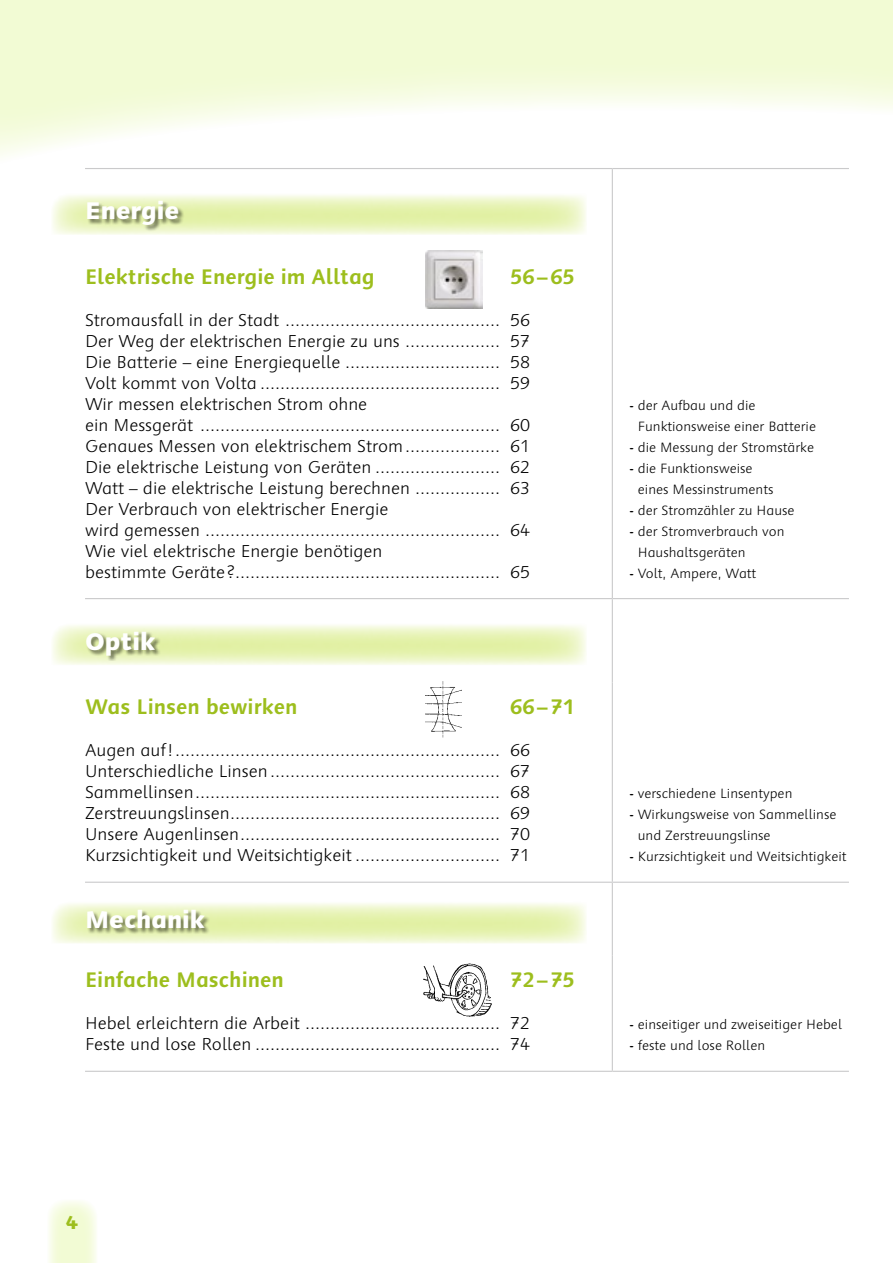
<style>
.page{position:relative;width:893px;height:1263px;background:#fff}
.page>*{position:absolute;margin:0;border:0;box-sizing:border-box;transform-origin:0 0}
.t1{font:24px "Syntax Schul CV Heavy";color:#fff}
._66_Kapitelüberschri{font:700 21px "Syntax Schul CV";color:#9dbe1d}
._80_Pagina{font:18.75px "Syntax Schul CV Heavy";color:#9dbe1d}
._67_Seitenüberschrif{font:17.25px "Syntax Schul CV Light";color:#000}
.t2{font:13.5px/21px "Syntax Schul CV Light";color:#000}
.s1{font-family:"Schulbuch CV Berlin Rounded"}
</style>
<div class="page">
<svg style="left:0;top:0;width:893px;height:183px;fill:#f4fbdc"></svg>
<svg style="left:49px;top:1201px;width:47px;height:62px;background:#f4fbdd"></svg>
<hr style="left:85px;top:168px;width:527px;height:1px;background:#cacacb">
<hr style="left:612px;top:168px;width:237px;height:1px;background:#cacacb">
<hr style="left:612px;top:169px;width:1px;height:83px;background:#cacacb">
<hr style="left:612px;top:252px;width:1px;height:346px;background:#cacacb">
<hr style="left:85px;top:598px;width:527px;height:1px;background:#cacacb">
<hr style="left:612px;top:598px;width:237px;height:1px;background:#cacacb">
<hr style="left:612px;top:599px;width:1px;height:84px;background:#cacacb">
<hr style="left:612px;top:683px;width:1px;height:199px;background:#cacacb">
<hr style="left:85px;top:882px;width:527px;height:1px;background:#cacacb">
<hr style="left:612px;top:882px;width:237px;height:1px;background:#cacacb">
<hr style="left:612px;top:883px;width:1px;height:73px;background:#cacacb">
<hr style="left:612px;top:956px;width:1px;height:115px;background:#cacacb">
<hr style="left:85px;top:1071px;width:527px;height:1px;background:#cacacb">
<hr style="left:612px;top:1071px;width:237px;height:1px;background:#cacacb">
<svg style="left:52px;top:195px;width:534px;height:40px;background:#ebf5c3"></svg>
<div style="left:87px;top:201px;width:97px;height:30px;background:#000;opacity:.5"></div>
<img style="left:425px;top:251px;width:58px;height:57px">
<svg style="left:52px;top:625px;width:534px;height:40px;background:#ebf5c2"></svg>
<div style="left:86px;top:631px;width:75px;height:30px;background:#000;opacity:.5"></div>
<img style="left:425px;top:681px;width:37px;height:57px">
<svg style="left:52px;top:903px;width:534px;height:40px;background:#ebf5c2"></svg>
<div style="left:87px;top:910px;width:123px;height:24px;background:#000;opacity:.5"></div>
<img style="left:423px;top:963px;width:69px;height:54px">
<p class="t1" style="left:85px;top:196px;width:96px">Energie</p>
<p class="_66_Kapitelüberschri" style="left:85px;top:263px;width:291px">Elektrische Energie im Alltag</p>
<p class="_66_Kapitelüberschri" style="left:510px;top:263px;width:66px">56–65</p>
<p class="_67_Seitenüberschrif" style="left:85px;top:309px;width:447px">Stromausfall in der Stadt ........................................... 56</p>
<p class="_67_Seitenüberschrif" style="left:85px;top:330px;width:447px">Der Weg der elektrischen Energie zu uns ................... 57</p>
<p class="_67_Seitenüberschrif" style="left:85px;top:351px;width:447px">Die Batterie – eine Energiequelle ............................... 58</p>
<p class="_67_Seitenüberschrif" style="left:85px;top:372px;width:447px">Volt kommt von Volta ................................................ 59</p>
<p class="_67_Seitenüberschrif" style="left:85px;top:393px;width:284px">Wir messen elektrischen Strom ohne</p>
<p class="_67_Seitenüberschrif" style="left:85px;top:414px;width:447px">ein Messgerät ............................................................ 60</p>
<p class="_67_Seitenüberschrif" style="left:85px;top:435px;width:447px">Genaues Messen von elektrischem Strom................... 61</p>
<p class="_67_Seitenüberschrif" style="left:85px;top:456px;width:447px">Die elektrische Leistung von Geräten ......................... 62</p>
<p class="_67_Seitenüberschrif" style="left:85px;top:477px;width:447px">Watt – die elektrische Leistung berechnen ................. 63</p>
<p class="_67_Seitenüberschrif" style="left:85px;top:498px;width:305px">Der Verbrauch von elektrischer Energie</p>
<p class="_67_Seitenüberschrif" style="left:85px;top:519px;width:447px">wird gemessen ........................................................... 64</p>
<p class="_67_Seitenüberschrif" style="left:85px;top:540px;width:299px">Wie viel elektrische Energie benötigen</p>
<p class="_67_Seitenüberschrif" style="left:85px;top:561px;width:447px">bestimmte Geräte?..................................................... 65</p>
<p class="t1" style="left:85px;top:626px;width:72px">Optik</p>
<p class="_66_Kapitelüberschri" style="left:85px;top:694px;width:214px">Was Linsen bewirken</p>
<p class="_66_Kapitelüberschri" style="left:510px;top:694px;width:66px">66–71</p>
<p class="_67_Seitenüberschrif" style="left:85px;top:740px;width:447px">Augen auf!................................................................. 66</p>
<p class="_67_Seitenüberschrif" style="left:85px;top:761px;width:447px">Unterschiedliche Linsen.............................................. 67</p>
<p class="_67_Seitenüberschrif" style="left:85px;top:782px;width:447px">Sammellinsen............................................................. 68</p>
<p class="_67_Seitenüberschrif" style="left:85px;top:803px;width:447px">Zerstreuungslinsen...................................................... 69</p>
<p class="_67_Seitenüberschrif" style="left:85px;top:824px;width:447px">Unsere Augenlinsen.................................................... 70</p>
<p class="_67_Seitenüberschrif" style="left:85px;top:845px;width:447px">Kurzsichtigkeit und Weitsichtigkeit ............................. 71</p>
<p class="t1" style="left:85px;top:904px;width:122px">Mechanik</p>
<p class="_66_Kapitelüberschri" style="left:85px;top:967px;width:200px">Einfache Maschinen</p>
<p class="_66_Kapitelüberschri" style="left:510px;top:967px;width:66px">72–75</p>
<p class="_67_Seitenüberschrif" style="left:85px;top:1013px;width:447px">Hebel erleichtern die Arbeit ....................................... 72</p>
<p class="_67_Seitenüberschrif" style="left:85px;top:1034px;width:447px">Feste und lose Rollen ................................................. 74</p>
<p class="t2" style="left:638px;top:394px;width:180px;text-indent:-9px"><span class="s1">-</span> der Aufbau und die<br>Funktionsweise einer Batterie</p>
<p class="t2" style="left:629px;top:436px;width:186px"><span class="s1">-</span> die Messung der Stromstärke</p>
<p class="t2" style="left:638px;top:457px;width:137px;text-indent:-9px"><span class="s1">-</span> die Funktionsweise eines Messinstruments</p>
<p class="t2" style="left:629px;top:499px;width:167px"><span class="s1">-</span> der Stromzähler zu Hause</p>
<p class="t2" style="left:638px;top:520px;width:148px;text-indent:-9px"><span class="s1">-</span> der Stromverbrauch von<br>Haushaltsgeräten</p>
<p class="t2" style="left:629px;top:563px;width:129px"><span class="s1">-</span> Volt, Ampere, Watt</p>
<p class="t2" style="left:629px;top:783px;width:165px"><span class="s1">-</span> verschiedene Linsentypen</p>
<p class="t2" style="left:638px;top:804px;width:200px;text-indent:-9px"><span class="s1">-</span> Wirkungsweise von Sammellinse und Zerstreuungslinse</p>
<p class="t2" style="left:629px;top:846px;width:219px"><span class="s1">-</span> Kurzsichtigkeit und Weitsichtigkeit</p>
<p class="t2" style="left:629px;top:1014px;width:214px"><span class="s1">-</span> einseitiger und zweiseitiger Hebel</p>
<p class="t2" style="left:629px;top:1035px;width:137px"><span class="s1">-</span> feste und lose Rollen</p>
<p class="_80_Pagina" style="left:66px;top:1210px;width:14px">4</p>
</div>
